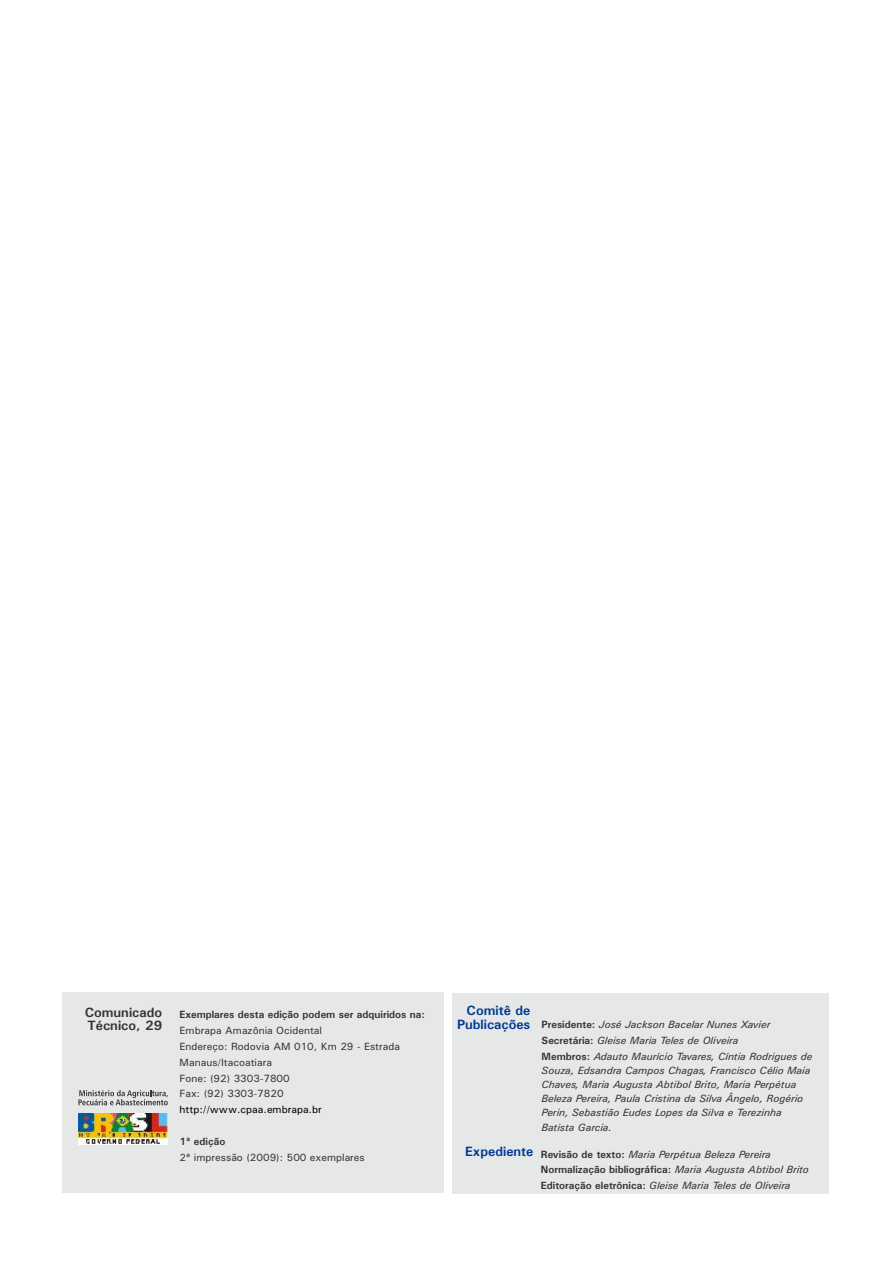
<style>
.page{position:relative;width:893px;height:1263px;background:#fff}
.page>*{position:absolute;margin:0;border:0;box-sizing:border-box;transform-origin:0 0}
.t1{font:700 13.5px/14px "Univers";color:#383336}
.t2{font:700 13.5px/14px "Univers";color:#003a93;text-align:right}
.t3{font:700 13.5px "Univers";color:#003a96}
.t4{font:italic 10.5px/15.8px "Univers";color:#383336}
.t5{font:500 10.5px/15.8px "Univers";color:#383336}
.t6{font:700 10.5px "Univers";color:#383336}
.t7{font:500 10.5px "Univers";color:#000}
.s1{font-weight:700;font-style:normal}
</style>
<div class="page">
<div style="left:63px;top:992px;width:381px;height:201px;background:#e6e8e8"></div>
<div style="left:452px;top:993px;width:376px;height:201px;background:#e6e8e8"></div>
<svg style="left:78px;top:1090px;width:90px;height:15px"></svg>
<img style="left:79px;top:1113px;width:88px;height:31px">
<p class="t1" style="left:85px;top:1006px;width:79px">Comunicado<br>Técnico, 29</p>
<p class="t2" style="left:457px;top:1005px;width:75px">Comitê de<br>Publicações</p>
<p class="t6" style="left:180px;top:1011px;width:247px">Exemplares desta edição podem ser adquiridos na:</p>
<p class="t5" style="left:180px;top:1023px;width:222px">Embrapa Amazônia Ocidental<br>Endereço: Rodovia AM 010, Km 29 - Estrada<br>Manaus/Itacoatiara<br>Fone: (92) 3303-7800<br>Fax: (92) 3303-7820</p>
<p class="t7" style="left:180px;top:1106px;width:144px">http://www.cpaa.embrapa.br</p>
<p class="t6" style="left:180px;top:1138px;width:47px">1ª edição</p>
<p class="t5" style="left:180px;top:1150px;width:187px">2ª impressão (2009): 500 exemplares</p>
<p class="t3" style="left:465px;top:1146px;width:70px">Expediente</p>
<p class="t4" style="left:542px;top:1017px;width:272px"><span class="s1">Presidente:</span> José Jackson Bacelar Nunes Xavier<br><span class="s1">Secretária:</span> Gleise Maria Teles de Oliveira<br><span class="s1">Membros:</span> Adauto Maurício Tavares, Cíntia Rodrigues de</p>
<p class="t4" style="left:542px;top:1064px;width:270px;line-height:14.2px">Souza, Edsandra Campos Chagas, Francisco Célio Maia Chaves, Maria Augusta Abtibol Brito, Maria Perpétua Beleza Pereira, Paula Cristina da Silva Ângelo, Rogério Perin, Sebastião Eudes Lopes da Silva e Terezinha Batista Garcia.</p>
<p class="t4" style="left:541px;top:1147px;width:269px"><span class="s1">Revisão de texto:</span> Maria Perpétua Beleza Pereira<br><span class="s1">Normalização bibliográfica:</span> Maria Augusta Abtibol Brito<br><span class="s1">Editoração eletrônica:</span> Gleise Maria Teles de Oliveira</p>
</div>
